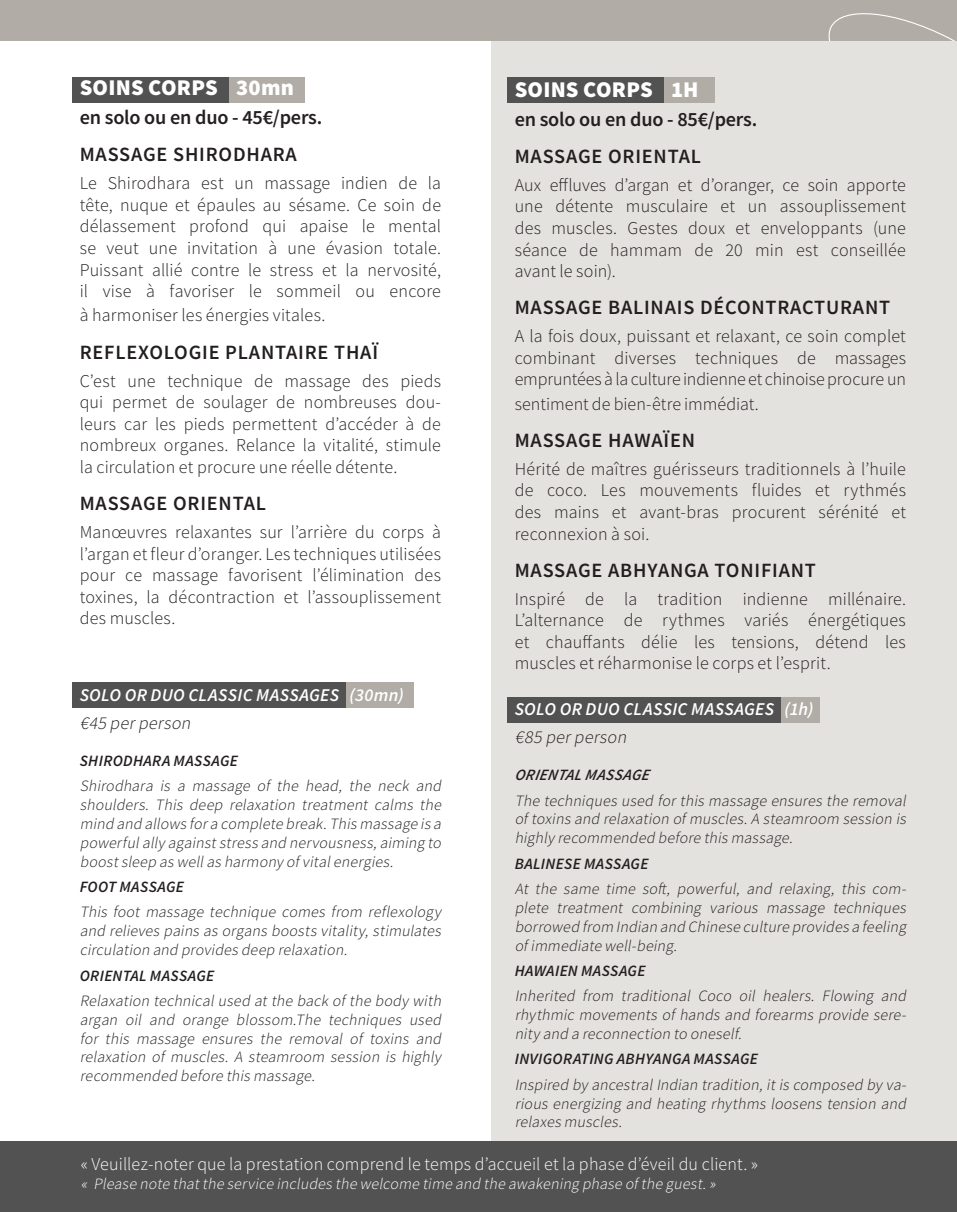
<style>
.page{position:relative;width:957px;height:1212px;background:#b1aca5}
.page>*{position:absolute;margin:0;border:0;box-sizing:border-box;transform-origin:0 0}
.t1{font:900 22.5px "Source Sans Pro";letter-spacing:.01em;color:#fff}
.t2{font:600 20.25px "Source Sans Pro";letter-spacing:.04em;color:#231f20}
.t3{font:600 20.25px "Source Sans Pro";letter-spacing:-.01em;color:#231f20}
.t4{font:300 18px/21.6px "Source Sans Pro";letter-spacing:.01em;color:#231f20;text-align:justify}
.t5{font:300 18px "Source Sans Pro";letter-spacing:.01em;color:#fff}
.t6{font:italic 600 18px "Source Sans Pro";letter-spacing:.015em;color:#fff}
.t7{font:italic 300 18px "Source Sans Pro";color:#231f20}
.t8{font:italic 300 15.75px/18.9px "Source Sans Pro";color:#231f20;text-align:justify}
.t9{font:italic 600 15.75px "Source Sans Pro";letter-spacing:.02em;color:#231f20}
.t10{font:italic 300 15.75px "Source Sans Pro";color:#fff}
</style>
<div class="page">
<div style="left:0;top:41px;width:957px;height:1129px;background:#fff"></div>
<div style="left:346px;top:682px;width:68px;height:26px;background:#b1aca5"></div>
<div style="left:491px;top:41px;width:466px;height:1129px;background:#e4e2de"></div>
<div style="left:72px;top:77px;width:224px;height:25px;background:#515251"></div>
<div style="left:229px;top:77px;width:76px;height:25px;background:#b1aca5"></div>
<div style="left:73px;top:682px;width:273px;height:26px;background:#515251"></div>
<div style="left:507px;top:77px;width:202px;height:25px;background:#515251"></div>
<div style="left:664px;top:77px;width:50px;height:25px;background:#b1aca5"></div>
<div style="left:508px;top:697px;width:273px;height:25px;background:#515251"></div>
<div style="left:781px;top:697px;width:38px;height:25px;background:#b1aca5"></div>
<div style="left:0;top:1142px;width:957px;height:70px;background:#515251"></div>
<p class="t1" style="left:80px;top:72px;width:216px">SOINS CORPS 30mn</p>
<p class="t3" style="left:80px;top:104px;width:244px">en solo ou en duo - 45€/pers.</p>
<p class="t2" style="left:80px;top:141px;width:219px">MASSAGE SHIRODHARA</p>
<p class="t4" style="left:80px;top:172px;width:363px">Le Shirodhara est un massage indien de la tête, nuque et épaules au sésame. Ce soin de délassement profond qui apaise le mental se veut une invitation à une évasion totale.<br>Puissant allié contre le stress et la nervosité, il vise à favoriser le sommeil ou encore</p>
<p class="t4" style="left:80px;top:305px;width:247px">à harmoniser les énergies vitales.</p>
<p class="t2" style="left:80px;top:338px;width:300px">REFLEXOLOGIE PLANTAIRE THAÏ</p>
<p class="t4" style="left:80px;top:370px;width:363px">C’est une technique de massage des pieds qui permet de soulager de nombreuses dou&shy;leurs car les pieds permettent d’accéder à de nombreux organes. Relance la vitalité, stimule la circulation et procure une réelle détente.</p>
<p class="t2" style="left:80px;top:490px;width:188px">MASSAGE ORIENTAL</p>
<p class="t4" style="left:80px;top:521px;width:363px">Manœuvres relaxantes sur l’arrière du corps à l’argan et fleur d’oranger. Les techniques utilisées pour ce massage favorisent l’élimination des toxines, la décontraction et l’assouplissement des muscles.</p>
<p class="t1" style="left:515px;top:74px;width:185px">SOINS CORPS 1H</p>
<p class="t3" style="left:515px;top:106px;width:244px">en solo ou en duo - 85€/pers.</p>
<p class="t2" style="left:515px;top:143px;width:188px">MASSAGE ORIENTAL</p>
<p class="t4" style="left:515px;top:174px;width:393px">Aux effluves d’argan et d’oranger, ce soin apporte une détente musculaire et un assouplissement des muscles. Gestes doux et enveloppants (une séance de hammam de 20 min est conseillée avant le soin).</p>
<p class="t2" style="left:515px;top:294px;width:377px">MASSAGE BALINAIS DÉCONTRACTURANT</p>
<p class="t4" style="left:515px;top:325px;width:393px">A la fois doux, puissant et relaxant, ce soin complet combinant diverses techniques de massages empruntées à la culture indienne et chinoise procure un</p>
<p class="t4" style="left:515px;top:393px;width:245px">sentiment de bien-être immédiat.</p>
<p class="t2" style="left:515px;top:427px;width:182px">MASSAGE HAWAÏEN</p>
<p class="t4" style="left:515px;top:458px;width:393px">Hérité de maîtres guérisseurs traditionnels à l’huile de coco. Les mouvements fluides et rythmés des mains et avant-bras procurent sérénité et reconnexion à soi.</p>
<p class="t2" style="left:515px;top:557px;width:303px">MASSAGE ABHYANGA TONIFIANT</p>
<p class="t4" style="left:515px;top:588px;width:393px">Inspiré de la tradition indienne millénaire.<br>L’alternance de rythmes variés énergétiques et chauffants délie les tensions, détend les muscles et réharmonise le corps et l’esprit.</p>
<p class="t6" style="left:515px;top:697px;width:300px">SOLO OR DUO CLASSIC MASSAGES (1h)</p>
<p class="t7" style="left:515px;top:726px;width:117px">€85 perperson</p>
<p class="t9" style="left:515px;top:765px;width:140px">ORIENTA L MASSA GE</p>
<p class="t8" style="left:515px;top:791px;width:396px">The techniques used for this massage ensures the removal oftoxins and relaxation ofmuscles.A steamroom session is highly recommended before this massage.</p>
<p class="t9" style="left:515px;top:853px;width:135px">BALINESE MASSAGE</p>
<p class="t8" style="left:515px;top:879px;width:396px">At the same time soft, powerful, and relaxing, this com&shy;plete treatment combining various massage techniques borrowed from Indian and Chinese culture provides a feeling ofimmediate well-being.</p>
<p class="t9" style="left:515px;top:960px;width:132px">HAWAIEN MASSAGE</p>
<p class="t8" style="left:515px;top:986px;width:396px">Inherited from traditional Coco oil healers. Flowing and rhythmic movements of hands and forearms provide sere&shy;nity and a reconnection to oneself.</p>
<p class="t9" style="left:515px;top:1049px;width:245px">INVIGORATING ABHYANGA MASSAGE</p>
<p class="t8" style="left:515px;top:1075px;width:396px">Inspired by ancestralIndian tradition,itis composed by va&shy;rious energizing and heating rhythms loosens tension and relaxes muscles.</p>
<p class="t5" style="left:81px;top:1152px;width:678px">« Veuillez-noter que la prestation comprend le temps d’accueil et la phase d’éveil du client. »</p>
<p class="t10" style="left:81px;top:1174px;width:639px">« Please note thatthe service includes the welcome time and the awakening phase ofthe guest.»</p>
<p class="t6" style="left:80px;top:683px;width:325px">SOLO OR DUO CLASSIC MASSAGES (30mn)</p>
<p class="t7" style="left:80px;top:712px;width:116px">€45 perperson</p>
<p class="t9" style="left:80px;top:750px;width:160px">SHIRODHARA MASSAGE</p>
<p class="t8" style="left:80px;top:776px;width:366px">Shirodhara is a massage of the head, the neck and shoulders. This deep relaxation treatment calms the mind and allows fora complete break.This massage is a powerfulally againststress and nervousness,aiming to boostsleep as wellas harmony ofvitalenergies.</p>
<p class="t9" style="left:80px;top:876px;width:106px">FOOT MASSAGE</p>
<p class="t8" style="left:80px;top:903px;width:366px">This foot massage technique comes from reflexology and relieves pains as organs boosts vitality,stimulates circulation and provides deep relaxation.</p>
<p class="t9" style="left:80px;top:965px;width:136px">ORIENTAL MASSAGE</p>
<p class="t8" style="left:80px;top:991px;width:366px">Relaxation technicalused atthe back ofthe body with argan oil and orange blossom.The techniques used for this massage ensures the removal of toxins and relaxation of muscles. A steamroom session is highly recommended before this massage.</p>
</div>
